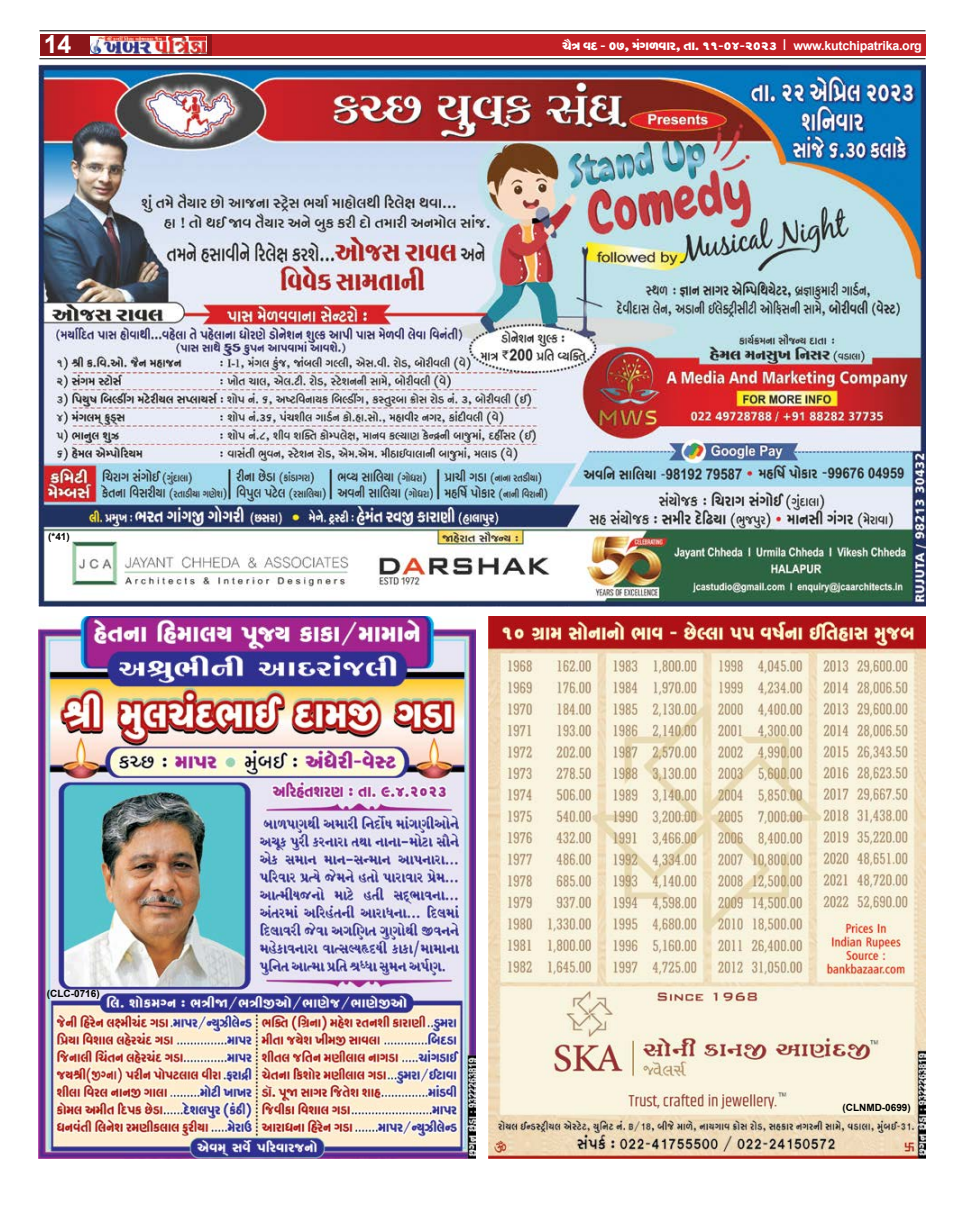
<style>
.page{position:relative;width:964px;height:1205px;background:#fff}
.page>*{position:absolute;margin:0;border:0;box-sizing:border-box;transform-origin:0 0}
.t1{font:700 25px "Arial";color:#fff}
.t2{font:15px "SHREE GUJ7";letter-spacing:-.02em;color:#fff}
.t3{font:700 10px "Arial";color:#000}
.s1{font-family:"Arial"}
.s2{font-family:"Arial";font-weight:700;font-size:12.5px}
</style>
<div class="page">
<div style="left:40px;top:34px;width:172px;height:21px;background:#8b1619"></div>
<div style="left:212px;top:34px;width:714px;height:21px;background:#c22025"></div>
<hr style="left:39px;top:58px;width:886px;height:1px;background:#000">
<hr style="left:39px;top:30px;width:886px;height:1px;background:#000">
<img style="left:90px;top:36px;width:116px;height:17px">
<img style="left:39px;top:64px;width:886px;height:543px">
<img style="left:488px;top:617px;width:437px;height:542px">
<img style="left:39px;top:617px;width:437px;height:542px">
<h1 class="t1" style="left:44px;top:27px;width:29px">14</h1>
<p class="t2" style="left:562px;top:38px;width:361px">Q¥Ó hv$ - 07, d„Nmhpf, sp. 11-04-2023 <span class="s1">I</span> <span class="s2">www.kutchipatrika.org</span></p>
<p class="t3" style="left:48px;top:529px;width:23px">(*41)</p>
<p class="t3" style="left:47px;top:986px;width:54px">(CLC-0716)</p>
<p class="t3" style="left:842px;top:1100px;width:70px">(CLNMD-0699)</p>
</div>
